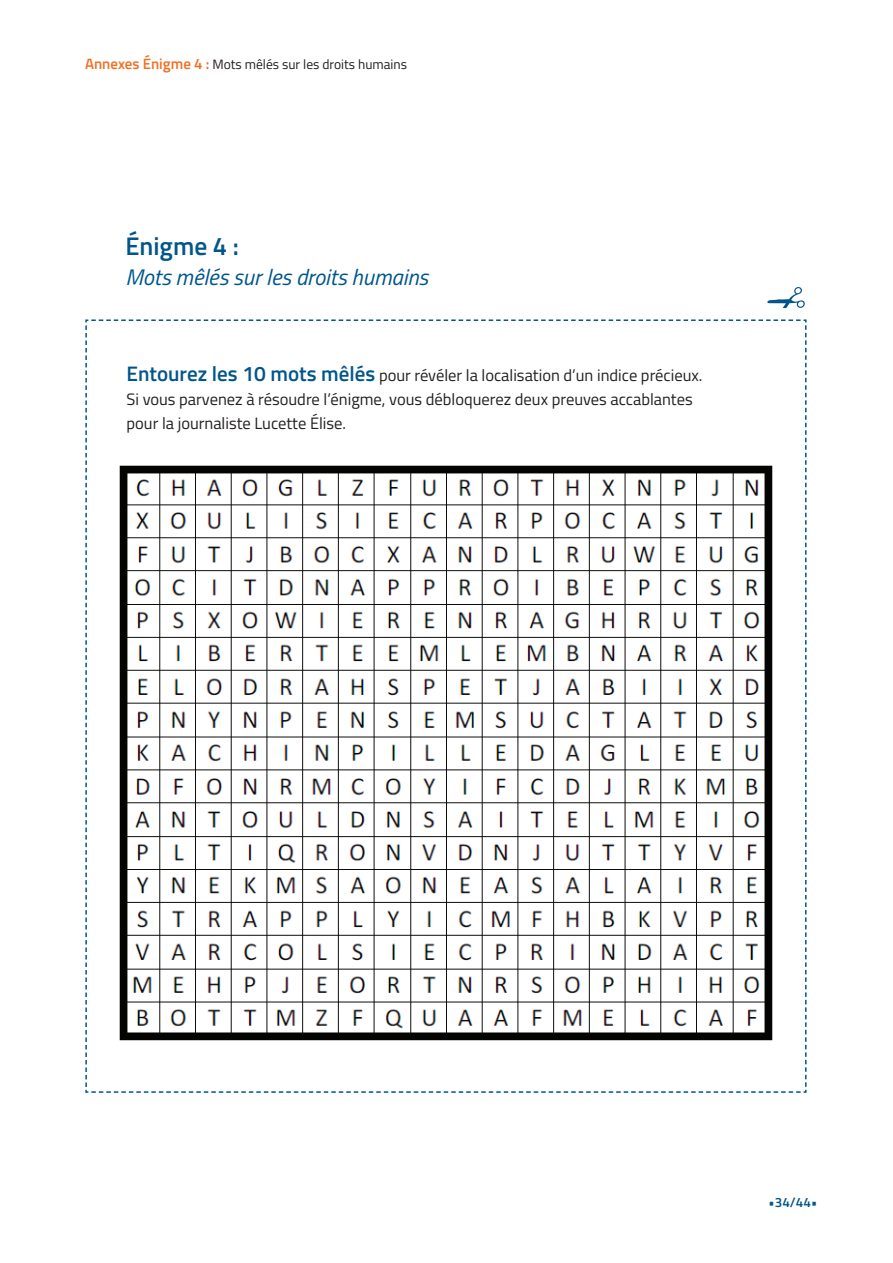
<style>
.page{position:relative;width:893px;height:1263px;background:#fff}
.page>*{position:absolute;margin:0;border:0;box-sizing:border-box;transform-origin:0 0}
.t1{font:600 25.5px "Titillium Web";color:#00568a}
.t2{font:italic 22.5px "Titillium Web";color:#00568a}
.t3{font:16.5px/24px "Titillium Web";color:#231f20}
.t4{font:13.5px "Titillium Web";color:#231f20}
.t5{font:600 13.5px "Titillium Web";color:#00568a}
.s1{font-weight:600;font-size:15px;color:#f36e21}
.s2{font-weight:600;font-size:21px;color:#00568a}
</style>
<div class="page">
<svg style="left:85px;top:319px;width:722px;height:774px"></svg>
<svg style="left:767px;top:287px;width:38px;height:21px"></svg>
<p class="t4" style="left:85px;top:54px;width:324px"><span class="s1">Annexes Énigme 4 :</span> Mots mêlés sur les droits humains</p>
<h1 class="t1" style="left:125px;top:227px;width:115px">Énigme 4 :</h1>
<h2 class="t2" style="left:125px;top:261px;width:304px">Mots mêlés sur les droits humains</h2>
<p class="t3" style="left:126px;top:363px;width:577px"><span class="s2">Entourez les 10 mots mêlés</span> pour révéler la localisation d’un indice précieux.<br>Si vous parvenez à résoudre l’énigme, vous débloquerez deux preuves accablantes pour la journaliste Lucette Élise.</p>
<p class="t5" style="left:769px;top:1192px;width:50px">•34/44•</p>
</div>
